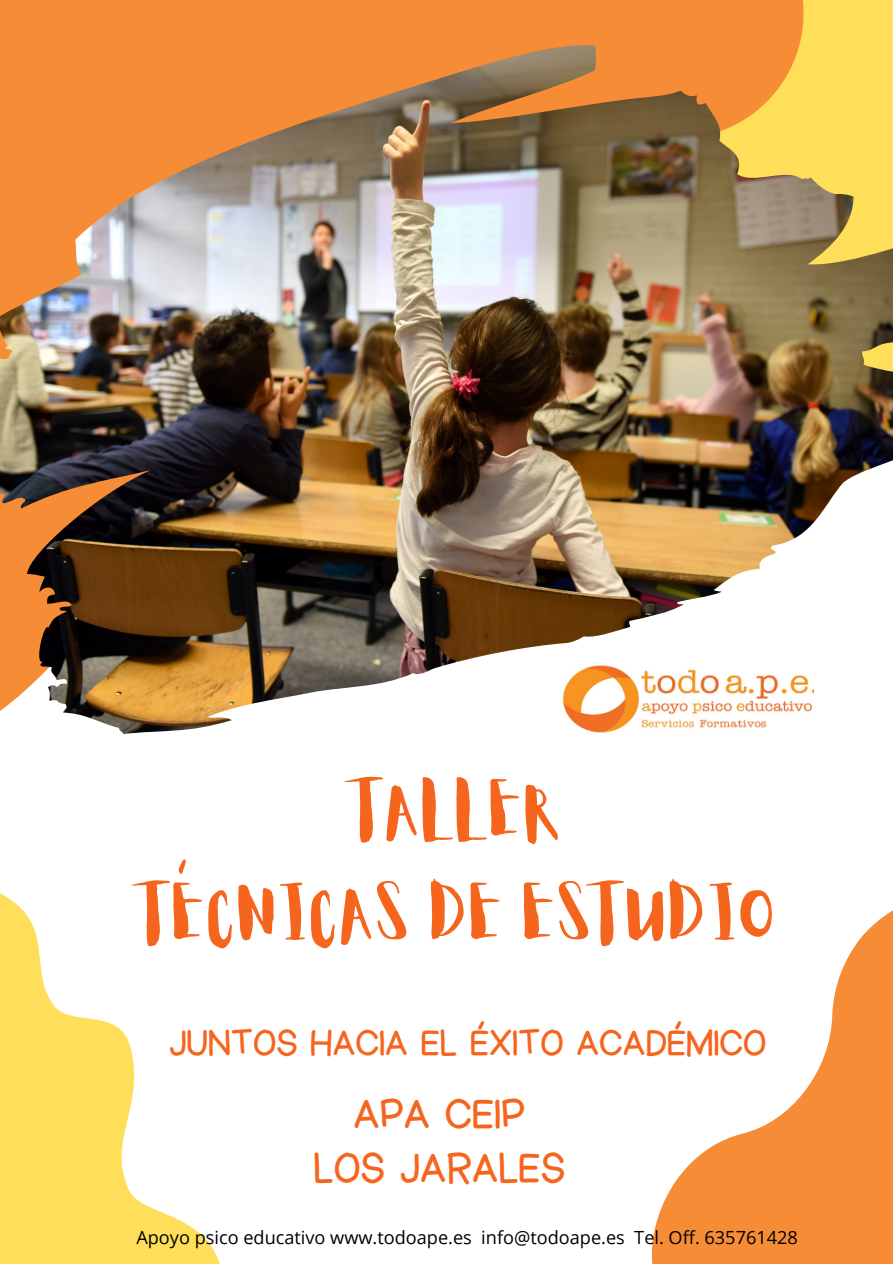
<style>
.page{position:relative;width:893px;height:1264px;background:#fff}
.page>*{position:absolute;margin:0;border:0;box-sizing:border-box;transform-origin:0 0}
.t1{font:62.55px/103.5px "Aloja Extended";color:#f6651e;text-align:center}
.t2{font:42px/54px "Halley";color:#f6651e;text-align:center}
.t3{font:36.45px "Halley";color:#f6651e}
.t4{font:18.15px "Open Sans";color:#000}
</style>
<div class="page">
<svg style="left:0;top:0;width:869px;height:45px;background:#f79239"></svg>
<img style="left:0;top:45px;width:892px;height:689px">
<svg style="left:0;top:893px;width:220px;height:370px;fill:#ffde59"></svg>
<svg style="left:651px;top:911px;width:241px;height:352px"></svg>
<img style="left:552px;top:663px;width:261px;height:71px">
<p class="t1" style="left:140px;top:764px;width:637px">TALLER<br>TÉCNICAS DE ESTUDIO</p>
<h1 class="t3" style="left:169px;top:1026px;width:599px">JUNTOS HACIA EL ÉXITO ACADÉMICO</h1>
<p class="t2" style="left:313px;top:1087px;width:253px">APA CEIP<br>LOS JARALES</p>
<p class="t4" style="left:136px;top:1224px;width:663px">Apoyo psico educativo www.todoape.es info@todoape.es Tel. Off. 635761428</p>
</div>
